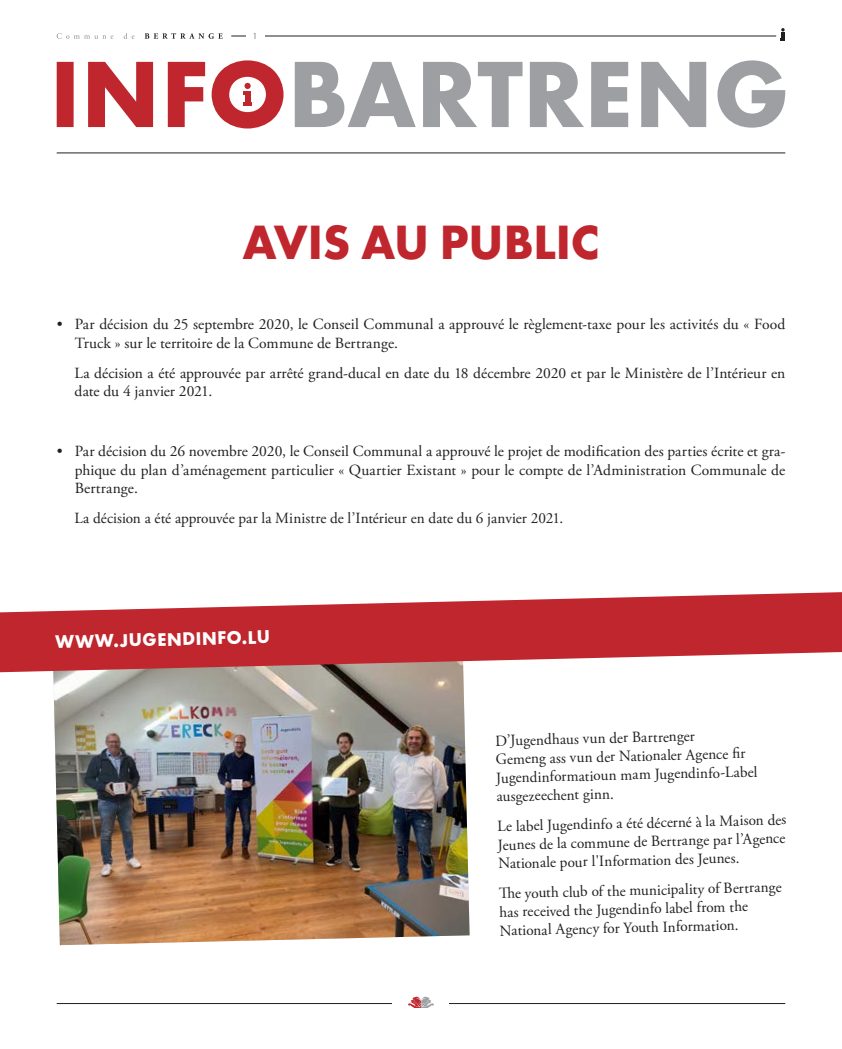
<style>
.page{position:relative;width:842px;height:1049px;background:#fff}
.page>*{position:absolute;margin:0;border:0;box-sizing:border-box;transform-origin:0 0}
.t1{font:700 50px "Futura PT";letter-spacing:-.005em;color:#c0262d}
.t2{font:700 19px "Futura PT";color:#fff}
.t3{font:15.5px/18.7px "Adobe Garamond Pro";color:#231f20}
.t4{font:300 9px "Futura PT";color:#231f20}
</style>
<div class="page">
<hr style="left:57px;top:1003px;width:728px;height:1px;background:#231f20">
<div style="left:393px;top:997px;width:56px;height:11px;background:#fff"></div>
<svg style="left:408px;top:997px;width:26px;height:11px"></svg>
<svg style="left:295px;top:60px;width:490px;height:68px"></svg>
<svg style="left:57px;top:60px;width:226px;height:69px"></svg>
<div style="left:245px;top:94px;width:5px;height:10px;background:#c0262d"></div>
<div style="left:244px;top:83px;width:7px;height:6px;background:#c0262d;border-radius:50%"></div>
<svg style="left:780px;top:28px;width:5px;height:13px"></svg>
<svg style="left:57px;top:33px;width:56px;height:6px"></svg>
<svg style="left:124px;top:33px;width:10px;height:6px"></svg>
<svg style="left:145px;top:33px;width:78px;height:6px"></svg>
<hr style="left:231px;top:36px;width:545px;height:1px;background:#231f20">
<div style="left:246px;top:32px;width:18px;height:7px;background:#fff"></div>
<hr style="left:57px;top:153px;width:728px;height:1px;background:#231f20">
<img style="left:53px;top:672px;width:417px;height:273px">
<svg style="left:0;top:592px;width:842px;height:80px;fill:#c0262d"></svg>
<p class="t4" style="left:253px;top:31px;width:6px">1</p>
<h1 class="t1" style="left:242px;top:210px;width:358px">AVIS AU PUBLIC</h1>
<p class="t3" style="left:75px;top:316px;width:712px;text-indent:-18px">• Par décision du 25 septembre 2020, le Conseil Communal a approuvé le règlement-taxe pour les activités du « Food<br>Truck » sur le territoire de la Commune de Bertrange.</p>
<p class="t3" style="left:75px;top:364px;width:712px">La décision a été approuvée par arrêté grand-ducal en date du 18 décembre 2020 et par le Ministère de l’Intérieur en date du 4 janvier 2021.</p>
<p class="t3" style="left:75px;top:443px;width:712px;text-align:justify;text-indent:-18px">• Par décision du 26 novembre 2020, le Conseil Communal a approuvé le projet de modification des parties écrite et gra&shy;phique du plan d’aménagement particulier « Quartier Existant » pour le compte de l’Administration Communale de Bertrange.</p>
<p class="t3" style="left:75px;top:510px;width:490px">La décision a été approuvée par la Ministre de l’Intérieur en date du 6 janvier 2021.</p>
<p class="t2" style="left:55px;top:629px;width:216px;rotate:-1deg">WWW.JUGENDINFO.LU</p>
<p class="t3" style="left:495px;top:731px;width:263px;rotate:-1deg">D’Jugendhaus vun der Bartrenger<br>Gemeng ass vun der Nationaler Agence fi r Jugendinformatioun mam Jugendinfo-Label ausgezeechent ginn.</p>
<p class="t3" style="left:497px;top:817px;width:291px;text-align:justify;rotate:-1deg">Le label Jugendinfo a été décerné à la Maison des Jeunes de la commune de Bertrange par l’Agence Nationale pour l'Information des Jeunes.</p>
<p class="t3" style="left:499px;top:884px;width:284px;rotate:-1deg">Th e youth club of the municipality of Bertrange has received the Jugendinfo label from the<br>National Agency for Youth Information.</p>
</div>
